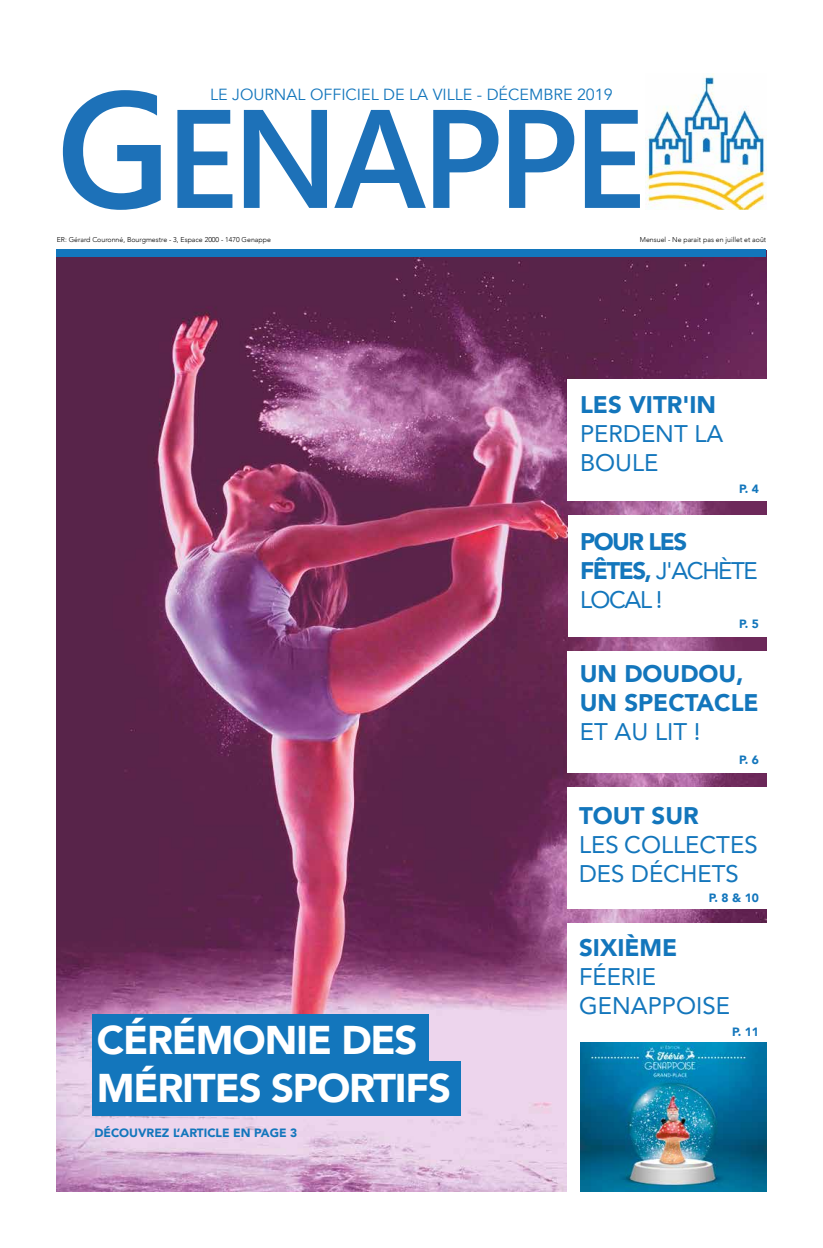
<style>
.page{position:relative;width:823px;height:1248px;background:#fff}
.page>*{position:absolute;margin:0;border:0;box-sizing:border-box;transform-origin:0 0}
.t1{font:900 40px/48px "Avenir";letter-spacing:-.03em;color:#fff}
.t2{font:24px/28.8px "Avenir";color:#1376bc}
.t3{font:900 24px/28.8px "Avenir";color:#1376bc}
.t4{font:24px/28.8px "Avenir";letter-spacing:-.06em;color:#1376bc}
.t5{font:16.1px "Avenir";color:#1376bc}
.t6{font:900 12px "Avenir";color:#1376bc}
.t7{font:300 7px "Avenir";color:#000}
.s1{font-weight:900}
</style>
<div class="page">
<img style="left:57px;top:257px;width:708px;height:934px">
<div style="left:567px;top:923px;width:206px;height:268px;background:#fff"></div>
<div style="left:57px;top:249px;width:708px;height:8px;background:#1376bc"></div>
<img style="left:580px;top:1042px;width:185px;height:149px">
<svg style="left:63px;top:90px;width:98px;height:120px"></svg>
<svg style="left:177px;top:110px;width:55px;height:98px"></svg>
<svg style="left:244px;top:110px;width:83px;height:98px"></svg>
<svg style="left:334px;top:110px;width:91px;height:98px"></svg>
<svg style="left:433px;top:110px;width:65px;height:98px"></svg>
<svg style="left:509px;top:110px;width:65px;height:98px"></svg>
<svg style="left:584px;top:110px;width:55px;height:98px"></svg>
<img style="left:645px;top:73px;width:120px;height:137px">
<div style="left:92px;top:1060px;width:369px;height:55px;background:#1376bc"></div>
<div style="left:92px;top:1014px;width:336px;height:49px;background:#1376bc"></div>
<div style="left:567px;top:787px;width:207px;height:121px;background:#fff"></div>
<div style="left:567px;top:651px;width:211px;height:122px;background:#fff"></div>
<div style="left:567px;top:515px;width:214px;height:122px;background:#fff"></div>
<div style="left:567px;top:379px;width:215px;height:122px;background:#fff"></div>
<h3 class="t5" style="left:210px;top:85px;width:404px">LE JOURNAL OFFICIEL DE LA VILLE - DÉCEMBRE 2019</h3>
<p class="t7" style="left:57px;top:235px;width:216px">ER: Gérard Couronné, Bourgmestre - 3, Espace 2000 - 1470 Genappe</p>
<p class="t7" style="left:639px;top:235px;width:128px">Mensuel - Ne parait pas en juillet et août</p>
<h2 class="t3" style="left:579px;top:389px;width:137px">LES VITR'IN</h2>
<h2 class="t2" style="left:579px;top:418px;width:145px">PERDENT LA<br>BOULE</h2>
<h3 class="t6" style="left:738px;top:478px;width:21px">P. 4</h3>
<h2 class="t4" style="left:579px;top:527px;width:179px"><span class="s1">POUR LES<br>FÊTES,</span> J'ACHÈTE<br>LOCAL !</h2>
<h3 class="t6" style="left:738px;top:614px;width:21px">P. 5</h3>
<h2 class="t3" style="left:579px;top:658px;width:180px">UN DOUDOU,<br>UN SPECTACLE</h2>
<h2 class="t2" style="left:579px;top:716px;width:122px">ET AU LIT !</h2>
<h3 class="t6" style="left:738px;top:749px;width:21px">P. 6</h3>
<h2 class="t3" style="left:578px;top:800px;width:121px">TOUT SUR</h2>
<h2 class="t2" style="left:578px;top:829px;width:180px">LES COLLECTES<br>DES DÉCHETS</h2>
<h3 class="t6" style="left:708px;top:887px;width:52px">P. 8 &amp; 10</h3>
<h2 class="t3" style="left:578px;top:932px;width:100px">SIXIÈME</h2>
<h2 class="t2" style="left:578px;top:961px;width:152px">FÉERIE<br>GENAPPOISE</h2>
<h1 class="t1" style="left:97px;top:1015px;width:355px">CÉRÉMONIE DES<br>MÉRITES SPORTIFS</h1>
<h3 class="t6" style="left:731px;top:1021px;width:28px">P. 11</h3>
<h3 class="t6" style="left:94px;top:1121px;width:204px">DÉCOUVREZ L’ARTICLE EN PAGE 3</h3>
</div>
